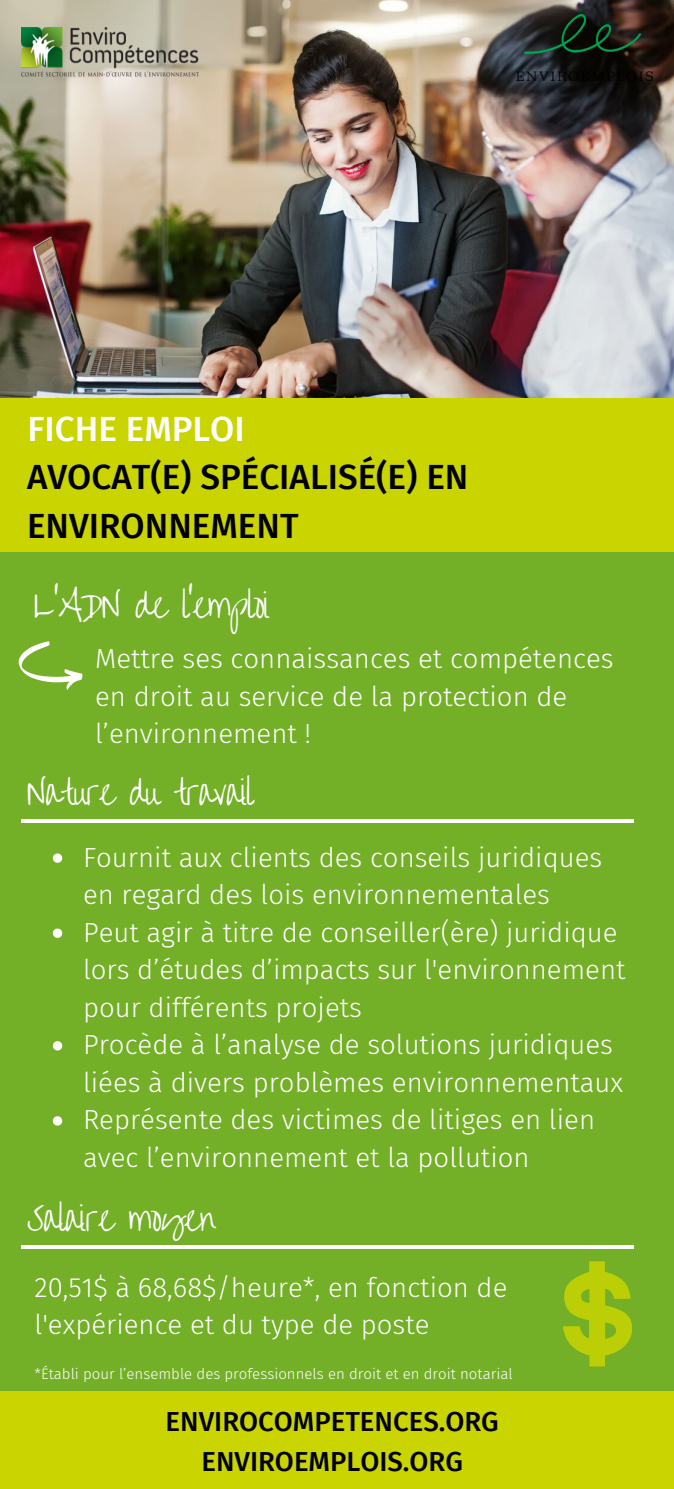
<style>
.page{position:relative;width:674px;height:1489px;background:#fff}
.page>*{position:absolute;margin:0;border:0;box-sizing:border-box;transform-origin:0 0}
.t1{font:500 35px/48.8px "Fira Sans";color:#000}
.t2{font:500 35px "Fira Sans";color:#fff}
.t3{font:32.5px "Overthe Rainbow";letter-spacing:-.035em;color:#fff}
.t4{font:300 27.5px/37.5px "Fira Sans";color:#fff}
.t5{font:500 27.5px "Fira Sans";color:#000}
.t6{font:300 15px "Fira Sans";color:#fff}
</style>
<div class="page">
<div style="left:0;top:0;width:673px;height:1489px;background:#73af27"></div>
<div style="left:0;top:1391px;width:673px;height:98px;background:#cad400"></div>
<img style="left:0;top:0;width:673px;height:398px">
<div style="left:0;top:398px;width:673px;height:154px;background:#cad400"></div>
<svg style="left:563px;top:1261px;width:68px;height:105px"></svg>
<svg style="left:53px;top:853px;width:9px;height:10px"></svg>
<svg style="left:53px;top:928px;width:9px;height:10px"></svg>
<svg style="left:53px;top:1041px;width:9px;height:9px"></svg>
<svg style="left:53px;top:1116px;width:9px;height:9px"></svg>
<svg style="left:19px;top:641px;width:63px;height:49px"></svg>
<hr style="left:21px;top:1245px;width:612px;height:4px;background:#fff">
<hr style="left:21px;top:819px;width:612px;height:4px;background:#fff">
<img style="left:516px;top:14px;width:135px;height:66px">
<img style="left:21px;top:24px;width:177px;height:55px">
<p class="t2" style="left:27px;top:408px;width:218px">FICHE EMPLOI</p>
<p class="t1" style="left:27px;top:453px;width:442px">AVOCAT(E) SPÉCIALISÉ(E) EN<br>ENVIRONNEMENT</p>
<p class="t3" style="left:34px;top:587px;width:237px">L'ADN de l'emploi</p>
<p class="t4" style="left:95px;top:640px;width:519px">Mettre ses connaissances et compétences en droit au service de la protection de l’environnement !</p>
<p class="t3" style="left:27px;top:775px;width:228px">Nature du travail</p>
<p class="t4" style="left:83px;top:838px;width:543px">Fournit aux clients des conseils juridiques en regard des lois environnementales<br>Peut agir à titre de conseiller(ère) juridique lors d’études d’impacts sur l'environnement pour différents projets<br>Procède à l’analyse de solutions juridiques liées à divers problèmes environnementaux Représente des victimes de litiges en lien avec l’environnement et la pollution</p>
<p class="t3" style="left:27px;top:1200px;width:190px">Salaire moyen</p>
<p class="t4" style="left:34px;top:1268px;width:474px">20,51$ à 68,68$/heure*, en fonction de l'expérience et du type de poste</p>
<p class="t6" style="left:34px;top:1365px;width:479px">*Établi pour l’ensemble des professionnels en droit et en droit notarial</p>
<p class="t5" style="left:165px;top:1405px;width:334px">ENVIROCOMPETENCES.ORG</p>
<p class="t5" style="left:201px;top:1445px;width:263px">ENVIROEMPLOIS.ORG</p>
</div>
